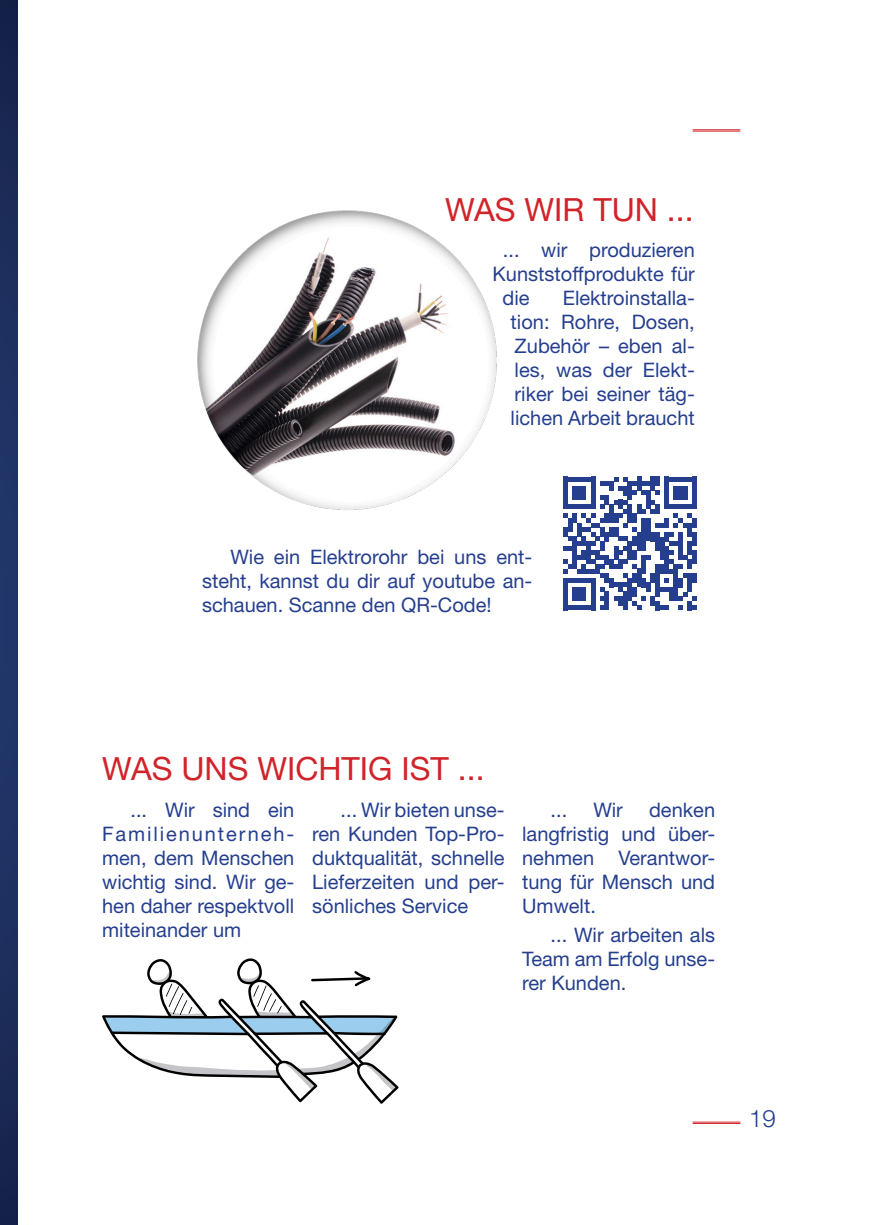
<style>
.page{position:relative;width:874px;height:1225px;background:#fff}
.page>*{position:absolute;margin:0;border:0;box-sizing:border-box;transform-origin:0 0}
.t1{font:32px "Helvetica Neue LT Pro";color:#d1232a}
.t2{font:300 24px "Helvetica Neue LT Pro";color:#253f8e}
.t3{font:20px/24px "Helvetica Neue LT Pro";color:#253f8e;text-align:justify}
</style>
<div class="page">
<svg style="left:0;top:0;width:17px;height:1225px;background:#1c2e5c"></svg>
<hr style="left:692px;top:1121px;width:48px;height:1px;background:#d1232a">
<hr style="left:692px;top:1123px;width:48px;height:1px;background:#d1232a">
<hr style="left:692px;top:129px;width:48px;height:1px;background:#d1232a">
<hr style="left:692px;top:131px;width:48px;height:1px;background:#d1232a">
<img style="left:197px;top:210px;width:300px;height:300px">
<svg style="left:563px;top:477px;width:133px;height:133px"></svg>
<svg style="left:102px;top:958px;width:296px;height:145px"></svg>
<h1 class="t1" style="left:445px;top:190px;width:250px">WAS WIR TUN ...</h1>
<p class="t3" style="left:502px;top:237px;width:193px">... wir produzieren</p>
<p class="t3" style="left:492px;top:261px;width:203px">Kunststoffprodukte für</p>
<p class="t3" style="left:502px;top:285px;width:29px">die</p>
<p class="t3" style="left:510px;top:285px;width:186px;text-indent:52px">Elektroinstalla&shy;tion: Rohre, Dosen, Zubehör – eben al&shy;les, was der Elekt&shy;riker bei seiner täg&shy;lichen Arbeit braucht</p>
<p class="t3" style="left:202px;top:545px;width:331px;text-indent:28px">Wie ein Elektrorohr bei uns ent&shy;steht, kannst du dir auf youtube an&shy;schauen. Scanne den QR-Code!</p>
<h1 class="t1" style="left:102px;top:749px;width:384px">WAS UNS WICHTIG IST ...</h1>
<p class="t3" style="left:102px;top:797px;width:194px;text-indent:28px">... Wir sind ein Familienunterneh&shy;men, dem Menschen wichtig sind. Wir ge&shy;hen daher respektvoll miteinander um</p>
<p class="t3" style="left:312px;top:797px;width:194px;text-indent:28px">... Wir bieten unse&shy;ren Kunden Top-Pro&shy;duktqualität, schnelle Lieferzeiten und per&shy;sönliches Service</p>
<p class="t3" style="left:522px;top:797px;width:194px;text-indent:127px">denken langfristig und über&shy;nehmen Verantwor&shy;tung für Mensch und Umwelt.</p>
<p class="t3" style="left:522px;top:923px;width:194px;text-indent:28px">... Wir arbeiten als Team am Erfolg unse&shy;rer Kunden.</p>
<p class="t3" style="left:593px;top:797px;width:31px">Wir</p>
<p class="t3" style="left:550px;top:797px;width:18px">...</p>
<p class="t2" style="left:748px;top:1104px;width:28px">19</p>
</div>
